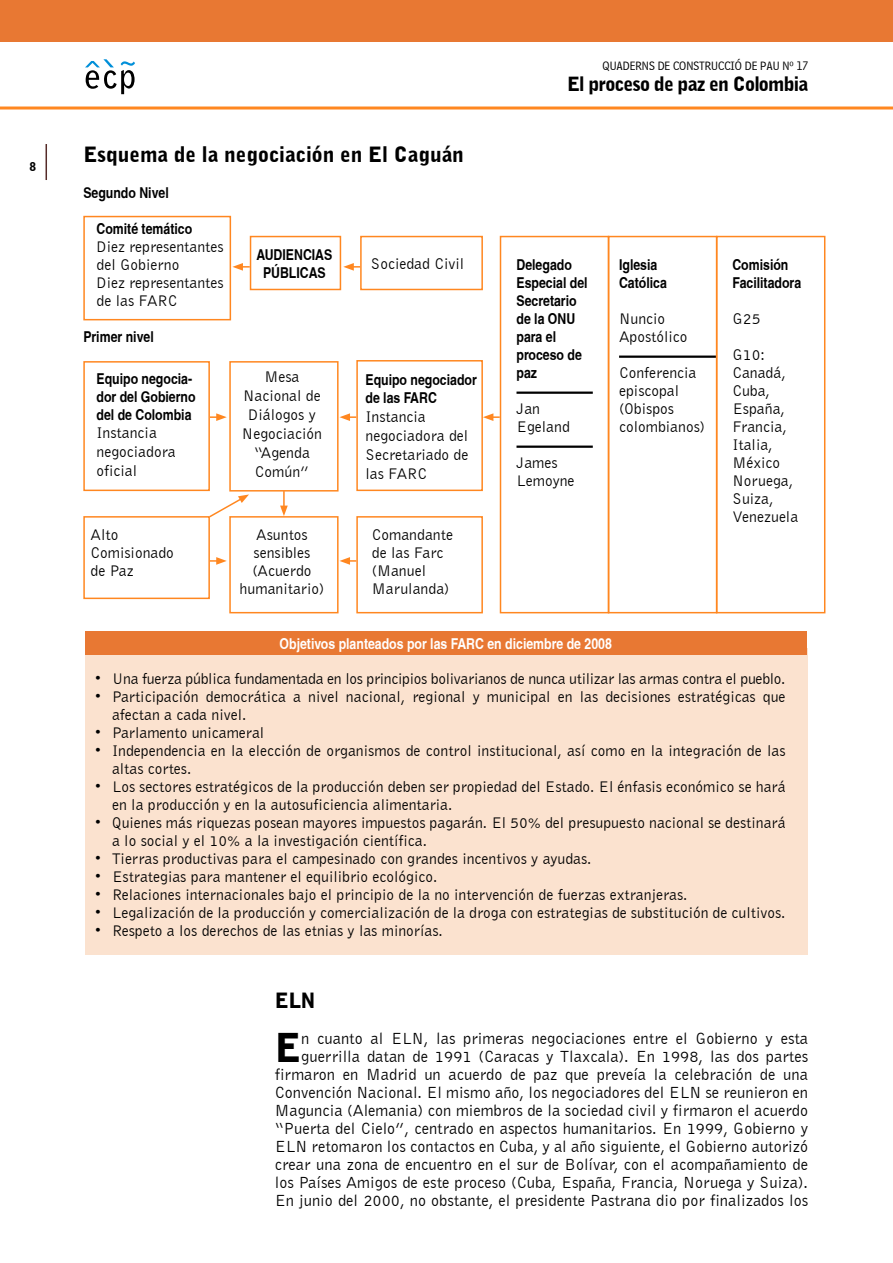
<style>
.page{position:relative;width:893px;height:1263px;background:#fff}
.page>*{position:absolute;margin:0;border:0;box-sizing:border-box;transform-origin:0 0}
.t1{font:900 39.6px "Bell Gothic BT";color:#000}
.t2{font:900 21px "Bell Gothic BT";color:#000}
.t3{font:900 19.5px "Bell Gothic BT";letter-spacing:-.04em;color:#000}
.t4{font:16.5px/18px "Bell Gothic BT";color:#000;text-align:right}
.t5{font:15.75px/18px "Bell Gothic BT";color:#000}
.t6{font:15.75px "Bell Gothic BT";letter-spacing:-.02em;color:#000}
.t7{font:700 condensed 15px/18px "Helvetica";color:#000}
.t8{font:700 condensed 15px "Helvetica";color:#fff}
.t9{font:12.75px "Bell Centennial BT Address";color:#000}
.t10{font:900 12px "Bell Gothic BT";color:#000}
.s1{font-family:"Sim Sun"}
</style>
<div class="page">
<hr style="left:0;top:107px;width:893px;height:3px;background:#ff8720">
<svg style="left:85px;top:59px;width:50px;height:35px"></svg>
<div style="left:0;top:0;width:893px;height:41px;background:#e87833"></div>
<hr style="left:46px;top:144px;width:1px;height:36px;background:#552b28">
<div style="left:85px;top:648px;width:723px;height:306px;background:#fbe2cf"></div>
<div style="left:83px;top:361px;width:127px;height:130px;border:2px solid #ff8720"></div>
<div style="left:229px;top:361px;width:110px;height:130px;border:2px solid #ff8720"></div>
<div style="left:356px;top:360px;width:127px;height:131px;border:2px solid #ff8720"></div>
<div style="left:360px;top:236px;width:123px;height:54px;border:2px solid #ff8720"></div>
<div style="left:250px;top:236px;width:91px;height:54px;border:2px solid #ff8720"></div>
<hr style="left:516px;top:392px;width:77px;height:2px;background:#000">
<hr style="left:516px;top:446px;width:77px;height:2px;background:#000">
<hr style="left:619px;top:356px;width:97px;height:2px;background:#000">
<div style="left:716px;top:236px;width:109px;height:377px;border:2px solid #ff8720"></div>
<div style="left:608px;top:236px;width:109px;height:377px;border:2px solid #ff8720"></div>
<div style="left:500px;top:236px;width:109px;height:377px;border:2px solid #ff8720"></div>
<div style="left:83px;top:216px;width:148px;height:104px;border:2px solid #ff8720"></div>
<div style="left:83px;top:516px;width:127px;height:83px;border:2px solid #ff8720"></div>
<div style="left:356px;top:516px;width:127px;height:97px;border:2px solid #ff8720"></div>
<div style="left:229px;top:516px;width:110px;height:97px;border:2px solid #ff8720"></div>
<svg style="left:343px;top:263px;width:17px;height:8px"></svg>
<svg style="left:483px;top:413px;width:17px;height:8px"></svg>
<svg style="left:339px;top:413px;width:17px;height:8px"></svg>
<svg style="left:280px;top:491px;width:8px;height:25px"></svg>
<svg style="left:208px;top:494px;width:41px;height:25px"></svg>
<svg style="left:339px;top:557px;width:17px;height:8px"></svg>
<svg style="left:210px;top:413px;width:17px;height:8px"></svg>
<svg style="left:210px;top:557px;width:17px;height:8px"></svg>
<svg style="left:232px;top:263px;width:18px;height:8px"></svg>
<div style="left:85px;top:631px;width:721px;height:23px;background:#e87833"></div>
<p class="t10" style="left:29px;top:159px;width:8px">8</p>
<p class="t9" style="left:603px;top:58px;width:207px">QUADERNS DE CONSTRUCCIÓ DE PAU Nº 17</p>
<p class="t3" style="left:567px;top:72px;width:243px">El proceso de paz en Colombia</p>
<h2 class="t2" style="left:83px;top:141px;width:382px">Esquema de la negociación en El Caguán</h2>
<p class="t7" style="left:83px;top:184px;width:87px">Segundo Nivel</p>
<p class="t7" style="left:97px;top:220px;width:97px">Comité temático</p>
<p class="t5" style="left:97px;top:237px;width:129px">Diez representantes del Gobierno<br>Diez representantes de las FARC</p>
<p class="t7" style="left:256px;top:245px;width:77px;text-align:center">AUDIENCIAS<br>PÚBLICAS</p>
<p class="t5" style="left:371px;top:254px;width:95px">Sociedad Civil</p>
<p class="t7" style="left:516px;top:256px;width:73px">Delegado<br>Especial del<br>Secretario de la ONU para el proceso de paz</p>
<p class="t5" style="left:516px;top:399px;width:55px">Jan<br>Egeland</p>
<p class="t5" style="left:516px;top:453px;width:60px">James<br>Lemoyne</p>
<p class="t7" style="left:83px;top:328px;width:72px">Primer nivel</p>
<p class="t7" style="left:97px;top:369px;width:101px">Equipo negocia&shy;dor del Gobierno del de Colombia</p>
<p class="t5" style="left:97px;top:423px;width:81px;line-height:18.9px">Instancia negociadora oficial</p>
<p class="t5" style="left:242px;top:367px;width:82px;line-height:18.9px;text-align:center">Mesa<br>Nacional de<br>Diálogos y<br>Negociación “Agenda<br>Común”</p>
<p class="t7" style="left:365px;top:371px;width:113px">Equipo negociador de las FARC</p>
<p class="t5" style="left:365px;top:407px;width:105px;line-height:18.9px">Instancia negociadora del<br>Secretariado de las FARC</p>
<p class="t5" style="left:91px;top:525px;width:85px">Alto<br>Comisionado de Paz</p>
<p class="t5" style="left:240px;top:525px;width:86px;text-align:center">Asuntos sensibles (Acuerdo humanitario)</p>
<p class="t5" style="left:372px;top:525px;width:83px">Comandante de las Farc (Manuel<br>Marulanda)</p>
<p class="t7" style="left:619px;top:256px;width:49px">Iglesia<br>Católica</p>
<p class="t5" style="left:619px;top:309px;width:70px">Nuncio<br>Apostólico</p>
<p class="t5" style="left:619px;top:363px;width:87px">Conferencia episcopal (Obispos colombianos)</p>
<p class="t7" style="left:732px;top:256px;width:70px">Comisión<br>Facilitadora</p>
<p class="t5" style="left:732px;top:309px;width:30px">G25</p>
<p class="t5" style="left:732px;top:345px;width:67px">G10:<br>Canadá,<br>Cuba,<br>España,<br>Francia,<br>Italia,<br>México<br>Noruega,<br>Suiza,<br>Venezuela</p>
<p class="t8" style="left:280px;top:634px;width:334px">Objetivos planteados por las FARC en diciembre de 2008</p>
<p class="t6" style="left:94px;top:669px;width:693px"><span class="s1">•</span> Una fuerza pública fundamentada en los principios bolivarianos de nunca utilizar las armas contra el pueblo.</p>
<p class="t5" style="left:112px;top:687px;width:675px;text-indent:-18px"><span class="s1">•</span> Participación democrática a nivel nacional, regional y municipal en las decisiones estratégicas que afectan a cada nivel.</p>
<p class="t5" style="left:94px;top:723px;width:172px"><span class="s1">•</span> Parlamento unicameral</p>
<p class="t5" style="left:112px;top:741px;width:675px;text-indent:-18px"><span class="s1">•</span> Independencia en la elección de organismos de control institucional, así como en la integración de las altas cortes.</p>
<p class="t5" style="left:112px;top:777px;width:675px;text-indent:-18px"><span class="s1">•</span> Los sectores estratégicos de la producción deben ser propiedad del Estado. El énfasis económico se hará en la producción y en la autosuficiencia alimentaria.</p>
<p class="t5" style="left:112px;top:813px;width:675px;text-indent:-18px"><span class="s1">•</span> Quienes más riquezas posean mayores impuestos pagarán. El 50% del presupuesto nacional se destinará a lo social y el 10% a la investigación científica.</p>
<p class="t5" style="left:94px;top:849px;width:499px"><span class="s1">•</span> Tierras productivas para el campesinado con grandes incentivos y ayudas.</p>
<p class="t5" style="left:94px;top:867px;width:345px"><span class="s1">•</span> Estrategias para mantener el equilibrio ecológico.</p>
<p class="t5" style="left:94px;top:885px;width:595px"><span class="s1">•</span> Relaciones internacionales bajo el principio de la no intervención de fuerzas extranjeras.</p>
<p class="t5" style="left:94px;top:903px;width:693px"><span class="s1">•</span> Legalización de la producción y comercialización de la droga con estrategias de substitución de cultivos.</p>
<p class="t5" style="left:94px;top:921px;width:350px"><span class="s1">•</span> Respeto a los derechos de las etnias y las minorías.</p>
<h2 class="t2" style="left:275px;top:987px;width:42px">ELN</h2>
<h1 class="t1" style="left:275px;top:1023px;width:28px">E</h1>
<p class="t4" style="left:275px;top:1029px;width:535px">n cuanto al ELN, las primeras negociaciones entre el Gobierno y esta guerrilla datan de 1991 (Caracas y Tlaxcala). En 1998, las dos partes firmaron en Madrid un acuerdo de paz que preveía la celebración de una Convención Nacional. El mismo año, los negociadores del ELN se reunieron en Maguncia (Alemania) con miembros de la sociedad civil y firmaron el acuerdo “Puerta del Cielo”, centrado en aspectos humanitarios. En 1999, Gobierno y ELN retomaron los contactos en Cuba, y al año siguiente, el Gobierno autorizó crear una zona de encuentro en el sur de Bolívar, con el acompañamiento de los Países Amigos de este proceso (Cuba, España, Francia, Noruega y Suiza).<br>En junio del 2000, no obstante, el presidente Pastrana dio por finalizados los</p>
</div>
